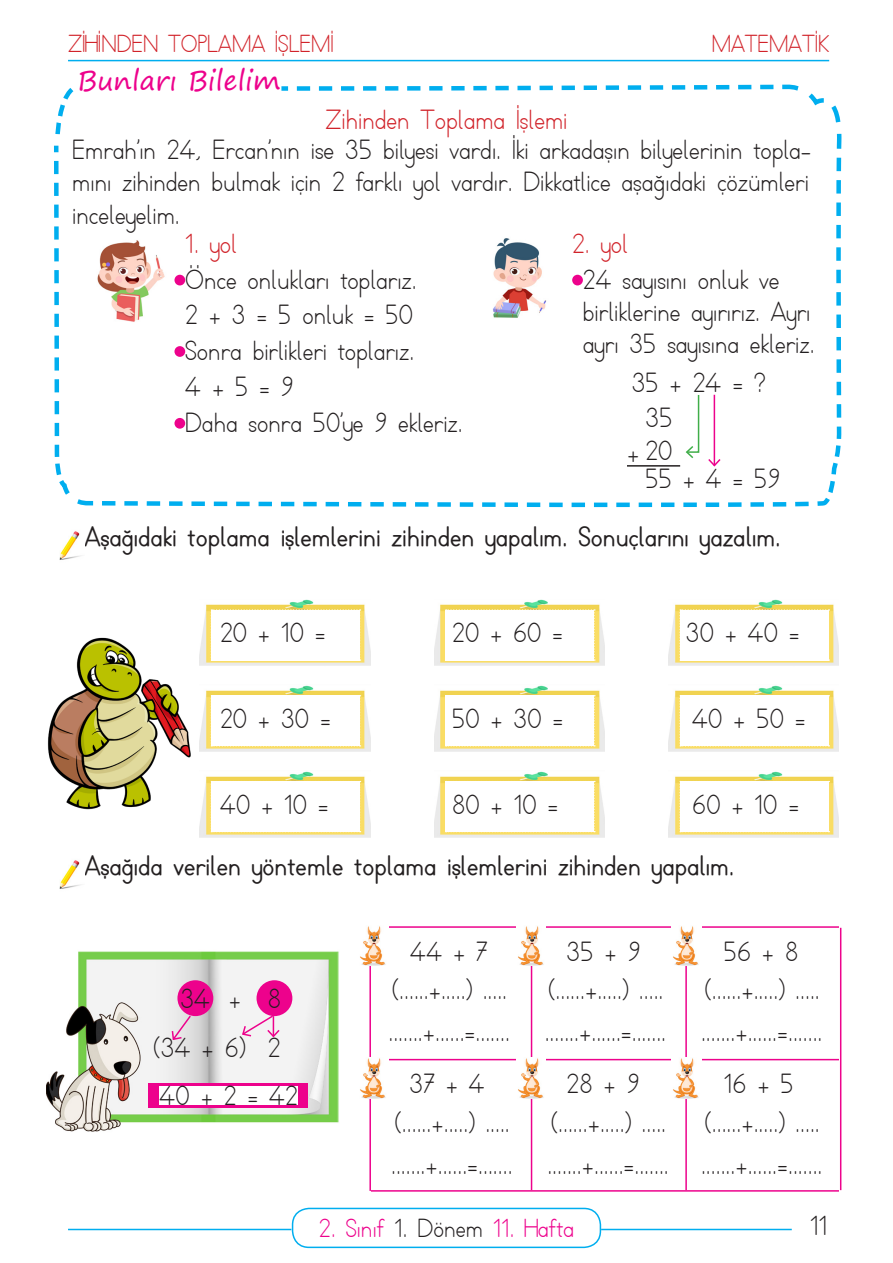
<style>
.page{position:relative;width:893px;height:1263px;background:#fff}
.page>*{position:absolute;margin:0;border:0;box-sizing:border-box;transform-origin:0 0}
.t1{font:27px/32.4px "TTKB Dik Temel Abece";color:#231f20}
.t2{font:700 27px "TTKB Dik Temel Abece";color:#231f20}
.t3{font:27px "TTKB Dik Temel Abece";color:#d1232a}
.t4{font:27px "Segoe Print";color:#ed028c}
.t5{font:25.5px "TTKB Dik Temel Abece";color:#ed028c}
.t6{font:24px "TTKB Dik Temel Abece";color:#d1232a}
.s1{color:#231f20}
</style>
<div class="page">
<hr style="left:68px;top:60px;width:761px;height:1px;background:#00aeef">
<hr style="left:68px;top:1229px;width:223px;height:1px;background:#00aeef">
<div style="left:292px;top:1208px;width:309px;height:40px;border:2px solid #00aeef;border-radius:17px"></div>
<hr style="left:601px;top:1229px;width:191px;height:1px;background:#00aeef">
<svg style="left:54px;top:84px;width:788px;height:424px"></svg>
<svg style="left:54px;top:84px;width:24px;height:55px"></svg>
<img style="left:94px;top:235px;width:75px;height:88px">
<img style="left:488px;top:235px;width:60px;height:88px">
<div style="left:174px;top:275px;width:11px;height:10px;background:#ed028c;border-radius:50%"></div>
<div style="left:572px;top:275px;width:11px;height:10px;background:#ed028c;border-radius:50%"></div>
<div style="left:174px;top:346px;width:11px;height:11px;background:#ed028c;border-radius:50%"></div>
<div style="left:174px;top:418px;width:11px;height:11px;background:#ed028c;border-radius:50%"></div>
<svg style="left:685px;top:393px;width:15px;height:67px"></svg>
<hr style="left:627px;top:465px;width:53px;height:2px;background:#231f20">
<hr style="left:714px;top:395px;width:1px;height:70px;background:#ed028c">
<svg style="left:707px;top:457px;width:15px;height:11px"></svg>
<img style="left:47px;top:637px;width:144px;height:173px">
<img style="left:59px;top:531px;width:22px;height:29px">
<img style="left:59px;top:860px;width:22px;height:29px">
<img style="left:200px;top:599px;width:170px;height:67px">
<svg style="left:211px;top:609px;width:150px;height:52px"></svg>
<img style="left:200px;top:685px;width:170px;height:67px">
<svg style="left:211px;top:695px;width:150px;height:51px"></svg>
<img style="left:200px;top:771px;width:170px;height:67px">
<svg style="left:211px;top:781px;width:150px;height:51px"></svg>
<img style="left:434px;top:599px;width:171px;height:67px">
<svg style="left:445px;top:609px;width:150px;height:52px"></svg>
<img style="left:434px;top:685px;width:171px;height:67px">
<svg style="left:445px;top:695px;width:150px;height:51px"></svg>
<img style="left:434px;top:771px;width:171px;height:67px">
<svg style="left:445px;top:781px;width:150px;height:51px"></svg>
<img style="left:669px;top:599px;width:170px;height:67px">
<svg style="left:679px;top:609px;width:150px;height:52px"></svg>
<img style="left:669px;top:685px;width:170px;height:67px">
<svg style="left:679px;top:695px;width:150px;height:51px"></svg>
<img style="left:669px;top:771px;width:170px;height:67px">
<svg style="left:679px;top:781px;width:150px;height:51px"></svg>
<img style="left:46px;top:951px;width:293px;height:181px">
<div style="left:177px;top:980px;width:36px;height:36px;background:#ed028c;border-radius:50%"></div>
<div style="left:257px;top:980px;width:35px;height:36px;background:#ed028c;border-radius:50%"></div>
<svg style="left:171px;top:1014px;width:21px;height:27px"></svg>
<svg style="left:241px;top:1014px;width:40px;height:24px"></svg>
<div style="left:148px;top:1084px;width:160px;height:24px;background:#ed028c"></div>
<div style="left:160px;top:1086px;width:138px;height:19px;background:#fff"></div>
<hr style="left:369px;top:927px;width:2px;height:264px;background:#ed028c">
<hr style="left:371px;top:926px;width:468px;height:2px;background:#ed028c">
<hr style="left:371px;top:1059px;width:468px;height:1px;background:#ed028c">
<hr style="left:371px;top:1190px;width:468px;height:1px;background:#ed028c">
<hr style="left:531px;top:928px;width:1px;height:262px;background:#ed028c">
<hr style="left:685px;top:928px;width:2px;height:262px;background:#ed028c">
<hr style="left:840px;top:928px;width:1px;height:262px;background:#ed028c">
<img style="left:517px;top:926px;width:29px;height:40px">
<img style="left:672px;top:926px;width:29px;height:40px">
<img style="left:360px;top:926px;width:28px;height:40px">
<img style="left:517px;top:1057px;width:29px;height:41px">
<img style="left:672px;top:1057px;width:29px;height:41px">
<img style="left:360px;top:1057px;width:28px;height:41px">
<p class="t6" style="left:68px;top:30px;width:267px">ZIHINDEN TOPLAMA IŞLEMI</p>
<p class="t6" style="left:712px;top:30px;width:119px">MATEMATIK</p>
<p class="t4" style="left:78px;top:56px;width:205px">Bunları Bilelim</p>
<p class="t3" style="left:325px;top:104px;width:243px">Zihinden Toplama İşlemi</p>
<p class="t1" style="left:72px;top:134px;width:741px;text-align:justify">Emrah’ın 24, Ercan’nın ise 35 bilyesi vardı. İki arkadaşın bilyelerinin topla&shy;mını zihinden bulmak için 2 farklı yol vardır. Dikkatlice aşağıdaki çözümleri inceleyelim.</p>
<p class="t3" style="left:185px;top:227px;width:53px">1. yol</p>
<p class="t3" style="left:572px;top:227px;width:57px">2. yol</p>
<p class="t1" style="left:185px;top:264px;width:233px">Önce onlukları toplarız.</p>
<p class="t1" style="left:583px;top:264px;width:233px">24 sayısını onluk ve birliklerine ayırırız. Ayrı ayrı 35 sayısına ekleriz.</p>
<p class="t1" style="left:185px;top:299px;width:229px">2 + 3 = 5 onluk = 50</p>
<p class="t1" style="left:185px;top:335px;width:231px">Sonra birlikleri toplarız.</p>
<p class="t1" style="left:645px;top:365px;width:121px;line-height:35.8px;text-indent:-14px">35 + 24 = ?<br>35</p>
<p class="t1" style="left:645px;top:437px;width:136px;line-height:28.2px;text-indent:-19px">+ 20<br>55 + 4 = 59</p>
<p class="t2" style="left:85px;top:520px;width:698px">Aşağıdaki toplama işlemlerini zihinden yapalım. Sonuçlarını yazalım.</p>
<p class="t1" style="left:185px;top:371px;width:110px">4 + 5 = 9</p>
<p class="t1" style="left:185px;top:407px;width:279px">Daha sonra 50’ye 9 ekleriz.</p>
<p class="t1" style="left:220px;top:617px;width:107px">20 + 10 =</p>
<p class="t1" style="left:452px;top:617px;width:112px">20 + 60 =</p>
<p class="t1" style="left:686px;top:617px;width:115px">30 + 40 =</p>
<p class="t1" style="left:220px;top:703px;width:112px">20 + 30 =</p>
<p class="t1" style="left:452px;top:703px;width:113px">50 + 30 =</p>
<p class="t1" style="left:692px;top:703px;width:115px">40 + 50 =</p>
<p class="t1" style="left:220px;top:789px;width:110px">40 + 10 =</p>
<p class="t1" style="left:452px;top:789px;width:108px">80 + 10 =</p>
<p class="t1" style="left:692px;top:789px;width:108px">60 + 10 =</p>
<p class="t2" style="left:85px;top:849px;width:651px">Aşağıda verilen yöntemle toplama işlemlerini zihinden yapalım.</p>
<p class="t1" style="left:180px;top:983px;width:31px">34</p>
<p class="t1" style="left:268px;top:974px;width:15px;line-height:49.9px">8<br>2</p>
<p class="t1" style="left:153px;top:974px;width:147px;line-height:48.8px;text-indent:76px">+<br>(34 + 6)<br>40 + 2 = 42</p>
<p class="t1" style="left:410px;top:936px;width:79px">44 + 7</p>
<p class="t1" style="left:567px;top:936px;width:75px">35 + 9</p>
<p class="t1" style="left:724px;top:936px;width:76px">56 + 8</p>
<p class="t1" style="left:391px;top:974px;width:118px">(......+.....) .....</p>
<p class="t1" style="left:547px;top:974px;width:118px">(......+.....) .....</p>
<p class="t1" style="left:704px;top:974px;width:118px">(......+.....) .....</p>
<p class="t1" style="left:388px;top:1016px;width:123px">.......+......=.......</p>
<p class="t1" style="left:545px;top:1016px;width:123px">.......+......=.......</p>
<p class="t1" style="left:701px;top:1016px;width:123px">.......+......=.......</p>
<p class="t1" style="left:409px;top:1068px;width:77px">37 + 4</p>
<p class="t1" style="left:567px;top:1068px;width:74px">28 + 9</p>
<p class="t1" style="left:724px;top:1068px;width:72px">16 + 5</p>
<p class="t1" style="left:394px;top:1107px;width:118px">(......+.....) .....</p>
<p class="t1" style="left:550px;top:1107px;width:118px">(......+.....) .....</p>
<p class="t1" style="left:704px;top:1107px;width:118px">(......+.....) .....</p>
<p class="t1" style="left:391px;top:1149px;width:123px">.......+......=.......</p>
<p class="t1" style="left:547px;top:1149px;width:277px">.......+......=....... .......+......=.......</p>
<p class="t5" style="left:319px;top:1212px;width:257px">2. Sınıf <span class="s1">1. Dönem</span> 11. Hafta</p>
<p class="t1" style="left:810px;top:1210px;width:19px">11</p>
</div>
